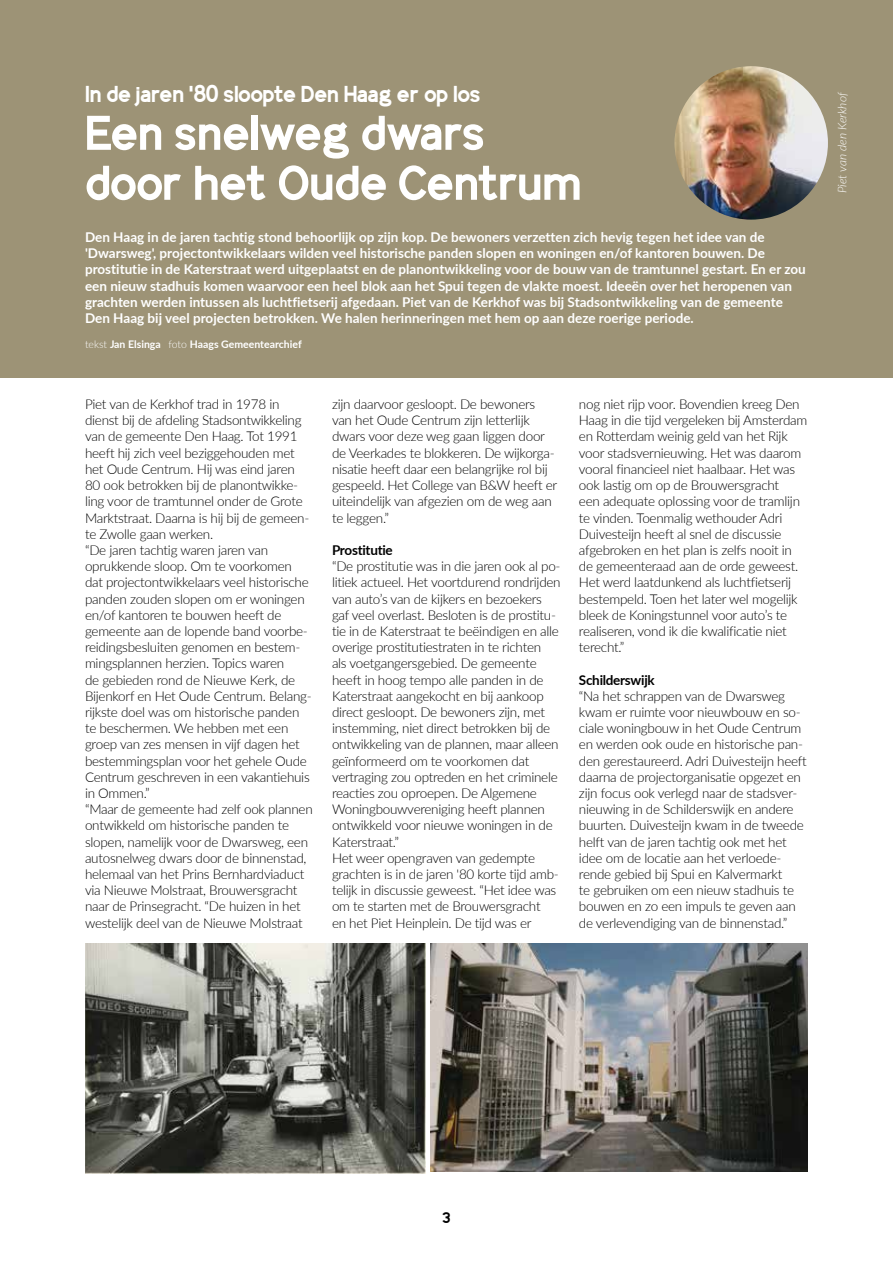
<style>
.page{position:relative;width:893px;height:1263px;background:#fff}
.page>*{position:absolute;margin:0;border:0;box-sizing:border-box;transform-origin:0 0}
.t1{font:700 51.3px/49.9px "Identikal Sans";letter-spacing:-.025em;color:#fff}
.t2{font:700 24px "Identikal Sans";letter-spacing:-.025em;color:#fff}
.t3{font:700 15px "Identikal Sans";color:#000}
.t4{font:300 13.5px/16.2px "Lato";letter-spacing:-.02em;color:#000}
.t5{font:700 13.5px/16.2px "Lato";color:#fff}
.t6{font:700 13.5px "Lato";letter-spacing:-.02em;color:#000}
.t7{font:italic 300 12px "Lato";color:#fff}
.t8{font:700 10.5px "Lato";color:#fff}
.s1{font-weight:300}
</style>
<div class="page">
<div style="left:0;top:0;width:893px;height:378px;background:#9d9376"></div>
<img style="left:85px;top:944px;width:340px;height:229px">
<img style="left:430px;top:944px;width:378px;height:227px">
<img style="left:674px;top:66px;width:154px;height:154px;border-radius:77px">
<h2 class="t2" style="left:85px;top:80px;width:397px">In de jaren '80 sloopte Den Haag er op los</h2>
<p class="t7" style="left:834px;top:193px;width:102px;rotate:-90deg">Piet van den Kerkhof</p>
<h1 class="t1" style="left:85px;top:106px;width:498px">Een snelweg dwars door het Oude Centrum</h1>
<p class="t5" style="left:85px;top:228px;width:722px">Den Haag in de jaren tachtig stond behoorlijk op zijn kop. De bewoners verzetten zich hevig tegen het idee van de 'Dwarsweg', projectontwikkelaars wilden veel historische panden slopen en woningen en/of kantoren bouwen. De prostitutie in de Katerstraat werd uitgeplaatst en de planontwikkeling voor de bouw van de tramtunnel gestart. En er zou een nieuw stadhuis komen waarvoor een heel blok aan het Spui tegen de vlakte moest. Ideeën over het heropenen van grachten werden intussen als luchtfietserij afgedaan. Piet van de Kerkhof was bij Stadsontwikkeling van de gemeente Den Haag bij veel projecten betrokken. We halen herinneringen met hem op aan deze roerige periode.</p>
<p class="t8" style="left:85px;top:337px;width:218px"><span class="s1">tekst</span> Jan Elsinga <span class="s1">foto</span> Haags Gemeentearchief</p>
<p class="t4" style="left:85px;top:396px;width:229px">Piet van de Kerkhof trad in 1978 in dienst bij de afdeling Stadsontwikkeling van de gemeente Den Haag. Tot 1991 heeft hij zich veel beziggehouden met het Oude Centrum. Hij was eind jaren 80 ook betrokken bij de planontwikke&shy;ling voor de tramtunnel onder de Grote Marktstraat. Daarna is hij bij de gemeen&shy;te Zwolle gaan werken.<br>“De jaren tachtig waren jaren van oprukkende sloop. Om te voorkomen dat projectontwikkelaars veel historische panden zouden slopen om er woningen en/of kantoren te bouwen heeft de gemeente aan de lopende band voorbe&shy;reidingsbesluiten genomen en bestem&shy;mingsplannen herzien. Topics waren<br>de gebieden rond de Nieuwe Kerk, de Bijenkorf en Het Oude Centrum. Belang&shy;rijkste doel was om historische panden te beschermen. We hebben met een groep van zes mensen in vijf dagen het bestemmingsplan voor het gehele Oude Centrum geschreven in een vakantiehuis in Ommen.”<br>“Maar de gemeente had zelf ook plannen ontwikkeld om historische panden te slopen, namelijk voor de Dwarsweg, een autosnelweg dwars door de binnenstad, helemaal van het Prins Bernhardviaduct via Nieuwe Molstraat, Brouwersgracht naar de Prinsegracht. “De huizen in het westelijk deel van de Nieuwe Molstraat</p>
<p class="t4" style="left:332px;top:396px;width:227px">zijn daarvoor gesloopt. De bewoners van het Oude Centrum zijn letterlijk dwars voor deze weg gaan liggen door de Veerkades te blokkeren. De wijkorga&shy;nisatie heeft daar een belangrijke rol bij gespeeld. Het College van B&amp;W heeft er uiteindelijk van afgezien om de weg aan te leggen.”</p>
<p class="t6" style="left:332px;top:540px;width:62px">Prostitutie</p>
<p class="t4" style="left:332px;top:558px;width:230px">“De prostitutie was in die jaren ook al po&shy;litiek actueel. Het voortdurend rondrijden van auto’s van de kijkers en bezoekers gaf veel overlast. Besloten is de prostitu&shy;tie in de Katerstraat te beëindigen en alle overige prostitutiestraten in te richten<br>als voetgangersgebied. De gemeente heeft in hoog tempo alle panden in de Katerstraat aangekocht en bij aankoop direct gesloopt. De bewoners zijn, met instemming, niet direct betrokken bij de ontwikkeling van de plannen, maar alleen geïnformeerd om te voorkomen dat vertraging zou optreden en het criminele reacties zou oproepen. De Algemene Woningbouwvereniging heeft plannen ontwikkeld voor nieuwe woningen in de Katerstraat.”<br>Het weer opengraven van gedempte grachten is in de jaren '80 korte tijd amb&shy;telijk in discussie geweest. “Het idee was om te starten met de Brouwersgracht<br>en het Piet Heinplein. De tijd was er</p>
<p class="t4" style="left:579px;top:396px;width:230px">nog niet rijp voor. Bovendien kreeg Den Haag in die tijd vergeleken bij Amsterdam en Rotterdam weinig geld van het Rijk voor stadsvernieuwing. Het was daarom vooral financieel niet haalbaar. Het was ook lastig om op de Brouwersgracht<br>een adequate oplossing voor de tramlijn te vinden. Toenmalig wethouder Adri Duivesteijn heeft al snel de discussie afgebroken en het plan is zelfs nooit in de gemeenteraad aan de orde geweest.<br>Het werd laatdunkend als luchtfietserij bestempeld. Toen het later wel mogelijk bleek de Koningstunnel voor auto’s te realiseren, vond ik die kwalificatie niet terecht.”</p>
<p class="t6" style="left:579px;top:670px;width:77px">Schilderswijk</p>
<p class="t4" style="left:579px;top:687px;width:229px">“Na het schrappen van de Dwarsweg kwam er ruimte voor nieuwbouw en so&shy;ciale woningbouw in het Oude Centrum en werden ook oude en historische pan&shy;den gerestaureerd. Adri Duivesteijn heeft daarna de projectorganisatie opgezet en zijn focus ook verlegd naar de stadsver&shy;nieuwing in de Schilderswijk en andere buurten. Duivesteijn kwam in de tweede helft van de jaren tachtig ook met het idee om de locatie aan het verloede&shy;rende gebied bij Spui en Kalvermarkt<br>te gebruiken om een nieuw stadhuis te bouwen en zo een impuls te geven aan de verlevendiging van de binnenstad.”</p>
<p class="t3" style="left:443px;top:1209px;width:9px">3</p>
</div>
